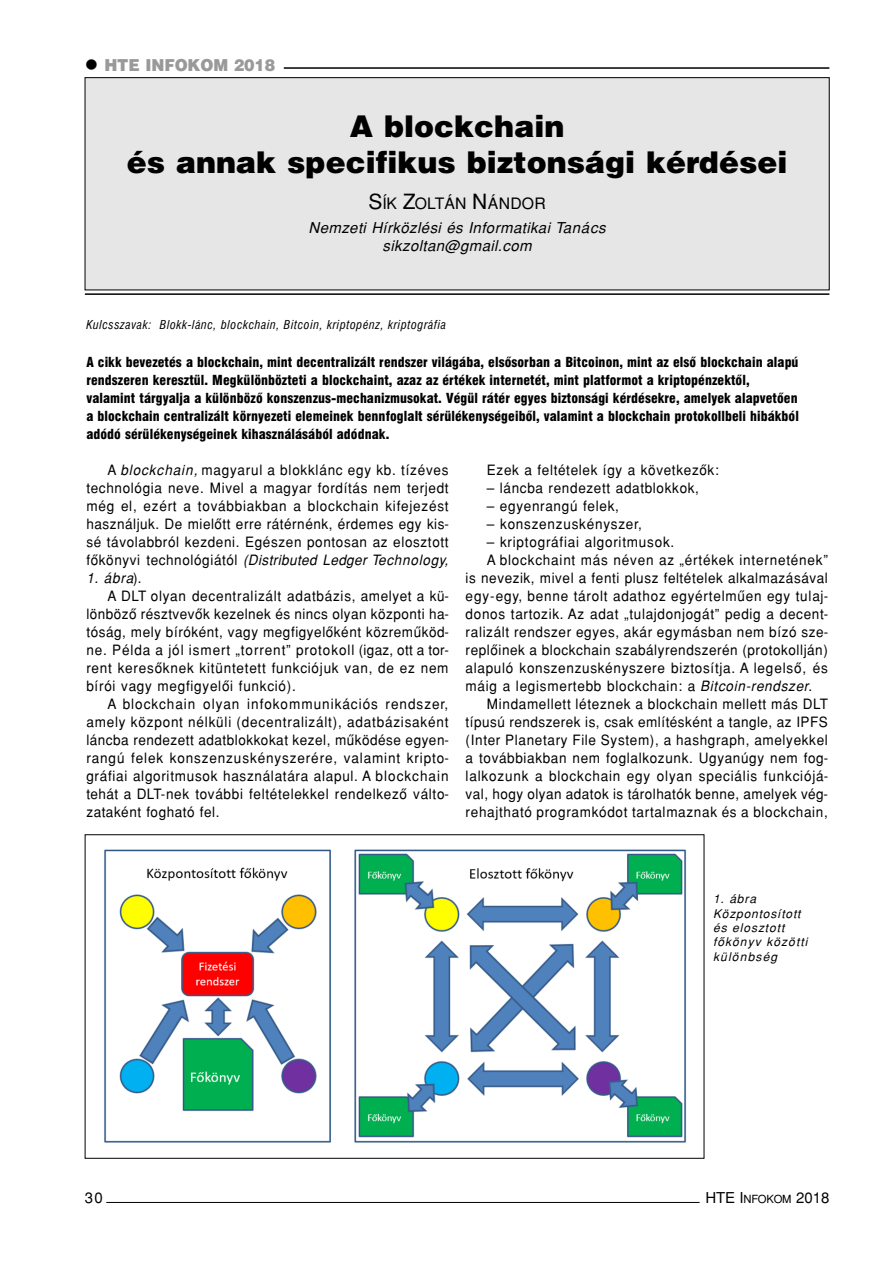
<style>
.page{position:relative;width:893px;height:1263px;background:#fff}
.page>*{position:absolute;margin:0;border:0;box-sizing:border-box;transform-origin:0 0}
.t1{font:900 30px/36px "H Helvetica";color:#000;text-align:center}
.t2{font:900 16.5px "H Helvetica";letter-spacing:-.005em;color:#999;scale:.95 1}
.t3{font:15.75px "H Helvetica";color:#000}
.t4{font:italic 15px/18px "H Helvetica";letter-spacing:.025em;color:#000;text-align:center}
.t5{font:15px "H Helvetica";color:#000}
.t6{font:14.25px/18px "H Helvetica";letter-spacing:.05em;color:#000;text-align:justify;scale:.95 1}
.t7{font:14.25px "H Helvetica";letter-spacing:.07em;color:#000;scale:.95 1}
.t8{font:italic 14.25px "H Helvetica";color:#000;scale:.95 1}
.t9{font:900 condensed 13.5px/18px "H Helvetica";letter-spacing:.005em;color:#000}
.t10{font:italic condensed 12px "H Helvetica";letter-spacing:.05em;color:#000}
.t11{font:italic 12px/14.4px "H Helvetica";letter-spacing:.075em;color:#000}
.s1{font-size:21px}
.s2{font-style:italic}
.s3{font-style:normal}
.s4{font-size:11.25px}
</style>
<div class="page">
<hr style="left:106px;top:1202px;width:593px;height:1px;background:#000">
<hr style="left:85px;top:293px;width:744px;height:2px;background:#000">
<hr style="left:284px;top:67px;width:545px;height:2px;background:#000">
<div style="left:85px;top:78px;width:744px;height:212px;background:#e6e6e6"></div>
<img style="left:104px;top:849px;width:582px;height:294px">
<p class="t2" style="left:104px;top:59px;width:181px">HTE INFOKOM 2018</p>
<h1 class="t1" style="left:127px;top:110px;width:662px">A blockchain<br>és annak specifikus biztonsági kérdései</h1>
<p class="t3" style="left:368px;top:198px;width:179px"><span class="s1">S</span>ÍK <span class="s1">Z</span>OLTÁN <span class="s1">N</span>ÁNDOR</p>
<p class="t4" style="left:308px;top:221px;width:299px">Nemzeti Hírközlési és Informatikai Tanács sikzoltan@gmail.com</p>
<p class="t10" style="left:86px;top:320px;width:361px">Kulcsszavak: Blokk-lánc, blockchain, Bitcoin, kriptopénz, kriptográfia</p>
<p class="t9" style="left:86px;top:354px;width:714px">A cikk bevezetés a blockchain, mint decentralizált rendszer világába, elsôsorban a Bitcoinon, mint az elsô blockchain alapú rendszeren keresztül. Megkülönbözteti a blockchaint, azaz az értékek internetét, mint platformot a kriptopénzektôl, valamint tárgyalja a különbözô konszenzus-mechanizmusokat. Végül rátér egyes biztonsági kérdésekre, amelyek alapvetôen a blockchain centralizált környezeti elemeinek bennfoglalt sérülékenységeibôl, valamint a blockchain protokollbeli hibákból adódó sérülékenységeinek kihasználásából adódnak.</p>
<p class="t6" style="left:86px;top:463px;width:383px;text-indent:21px">A <span class="s2">blockchain,</span> magyarul a blokklánc egy kb. tízéves technológia neve. Mivel a magyar fordítás nem terjedt még el, ezért a továbbiakban a blockchain kifejezést használjuk. De mielôtt erre rátérnénk, érdemes egy kis&shy;sé távolabbról kezdeni. Egészen pontosan az elosztott fôkönyvi technológiától <span class="s2">(Distributed Ledger Technology,</span></p>
<p class="t8" style="left:86px;top:572px;width:60px">1. ábra<span class="s3">).</span></p>
<p class="t6" style="left:108px;top:589px;width:361px">A DLT olyan decentralizált adatbázis, amelyet a kü-</p>
<p class="t6" style="left:86px;top:607px;width:383px">lönbözô résztvevôk kezelnek és nincs olyan központi ha-</p>
<p class="t6" style="left:86px;top:625px;width:383px">tóság, mely bíróként, vagy megfigyelôként közremûköd-</p>
<p class="t6" style="left:86px;top:643px;width:383px">ne. Példa a jól ismert „torrent” protokoll (igaz, ott a tor-</p>
<p class="t6" style="left:86px;top:661px;width:383px">rent keresôknek kitüntetett funkciójuk van, de ez nem</p>
<p class="t6" style="left:86px;top:679px;width:222px">bírói vagy megfigyelôi funkció).</p>
<p class="t7" style="left:108px;top:698px;width:360px">A blockchain olyan infokommunikációs rendszer,</p>
<p class="t6" style="left:86px;top:715px;width:383px">amely központ nélküli (decentralizált), adatbázisaként</p>
<p class="t6" style="left:86px;top:733px;width:383px">láncba rendezett adatblokkokat kezel, mûködése egyen-</p>
<p class="t6" style="left:86px;top:751px;width:383px">rangú felek konszenzuskényszerére, valamint kripto-</p>
<p class="t6" style="left:86px;top:769px;width:383px">gráfiai algoritmusok használatára alapul. A blockchain</p>
<p class="t6" style="left:86px;top:787px;width:383px">tehát a DLT-nek további feltételekkel rendelkezô válto-</p>
<p class="t6" style="left:86px;top:805px;width:142px">zataként fogható fel.</p>
<p class="t6" style="left:487px;top:463px;width:245px">Ezek a feltételek így a következôk:</p>
<p class="t6" style="left:487px;top:481px;width:225px">– láncba rendezett adatblokkok,</p>
<p class="t6" style="left:487px;top:499px;width:140px">– egyenrangú felek,</p>
<p class="t6" style="left:487px;top:517px;width:164px">– konszenzuskényszer,</p>
<p class="t6" style="left:487px;top:535px;width:199px">– kriptográfiai algoritmusok.</p>
<p class="t6" style="left:487px;top:553px;width:360px">A blockchaint más néven az „értékek internetének”</p>
<p class="t6" style="left:465px;top:571px;width:383px">is nevezik, mivel a fenti plusz feltételek alkalmazásával</p>
<p class="t6" style="left:465px;top:589px;width:383px">egy-egy, benne tárolt adathoz egyértelmûen egy tulaj-</p>
<p class="t6" style="left:465px;top:607px;width:383px">donos tartozik. Az adat „tulajdonjogát” pedig a decent-</p>
<p class="t6" style="left:465px;top:625px;width:383px">ralizált rendszer egyes, akár egymásban nem bízó sze-</p>
<p class="t6" style="left:465px;top:643px;width:383px">replôinek a blockchain szabályrendszerén (protokollján)</p>
<p class="t6" style="left:465px;top:661px;width:383px">alapuló konszenzuskényszere biztosítja. A legelsô, és</p>
<p class="t6" style="left:465px;top:679px;width:366px">máig a legismertebb blockchain: a <span class="s2">Bitcoin-rendszer</span>.</p>
<p class="t6" style="left:487px;top:697px;width:360px">Mindamellett léteznek a blockchain mellett más DLT</p>
<p class="t6" style="left:465px;top:715px;width:383px">típusú rendszerek is, csak említésként a tangle, az IPFS</p>
<p class="t6" style="left:465px;top:733px;width:383px">(Inter Planetary File System), a hashgraph, amelyekkel</p>
<p class="t6" style="left:465px;top:751px;width:383px">a továbbiakban nem foglalkozunk. Ugyanúgy nem fog-</p>
<p class="t6" style="left:465px;top:769px;width:383px">lalkozunk a blockchain egy olyan speciális funkciójá-</p>
<p class="t6" style="left:465px;top:787px;width:383px">val, hogy olyan adatok is tárolhatók benne, amelyek vég-</p>
<p class="t6" style="left:465px;top:805px;width:383px">rehajtható programkódot tartalmaznak és a blockchain,</p>
<p class="t11" style="left:713px;top:894px;width:96px">1. ábra<br>Központosított és elosztott fôkönyv közötti különbség</p>
<p class="t5" style="left:85px;top:1192px;width:20px">30</p>
<p class="t5" style="left:705px;top:1192px;width:125px">HTE I<span class="s4">NFOKOM</span> 2018</p>
</div>
